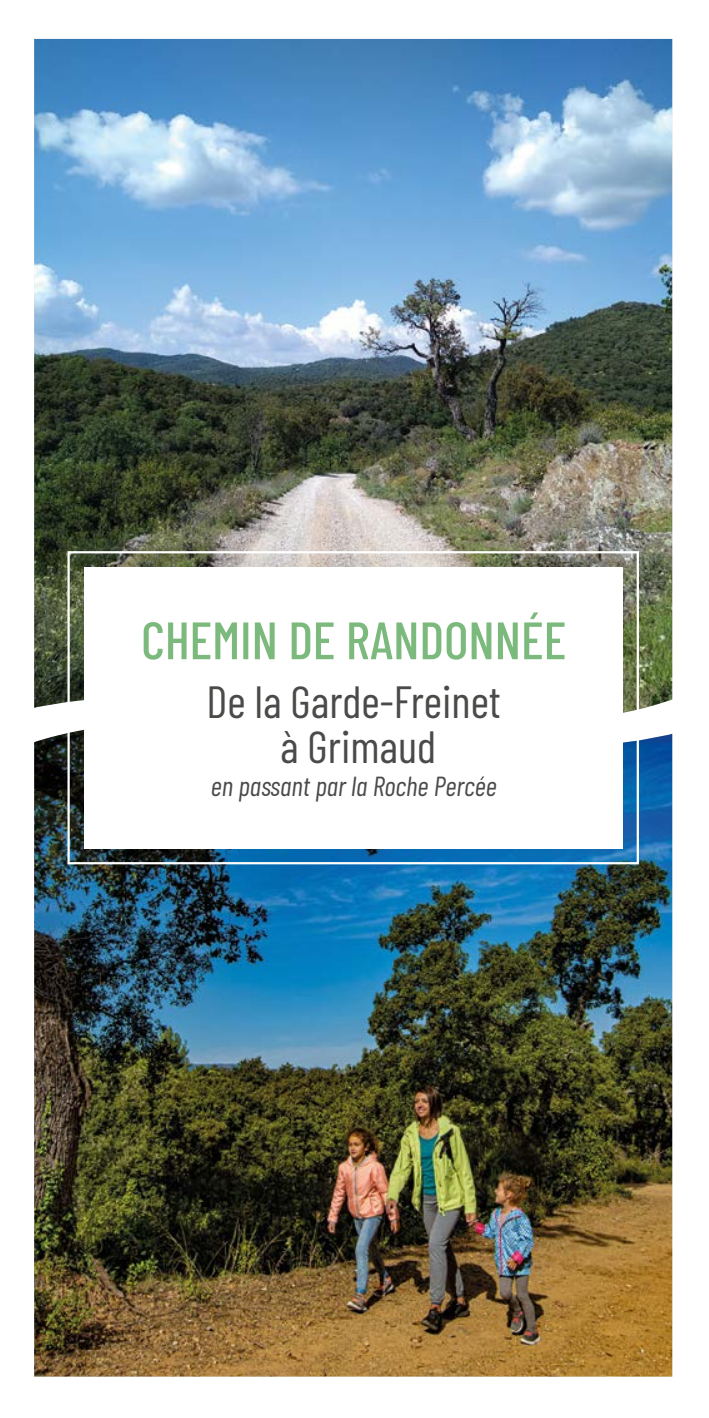
<style>
.page{position:relative;width:709px;height:1418px;background:#fff}
.page>*{position:absolute;margin:0;border:0;box-sizing:border-box;transform-origin:0 0}
.t1{font:500 52.5px "Barlow Condensed";color:#7cb97c}
.t2{font:45px/45px "Barlow Condensed";color:#4a4a49;text-align:center}
.t3{font:italic 27.5px "Barlow Condensed";color:#4a4a49}
</style>
<div class="page">
<img style="left:34px;top:747px;width:638px;height:629px">
<img style="left:34px;top:39px;width:638px;height:674px">
<div style="left:84px;top:566px;width:538px;height:282px;background:#fff"></div>
<div style="left:67px;top:551px;width:572px;height:313px;border:2px solid #fff"></div>
<p class="t1" style="left:141px;top:603px;width:427px">CHEMIN DE RANDONNÉE</p>
<p class="t2" style="left:207px;top:676px;width:296px">De la Garde-Freinet à Grimaud</p>
<p class="t3" style="left:211px;top:766px;width:287px">en passant par la Roche Percée</p>
</div>
